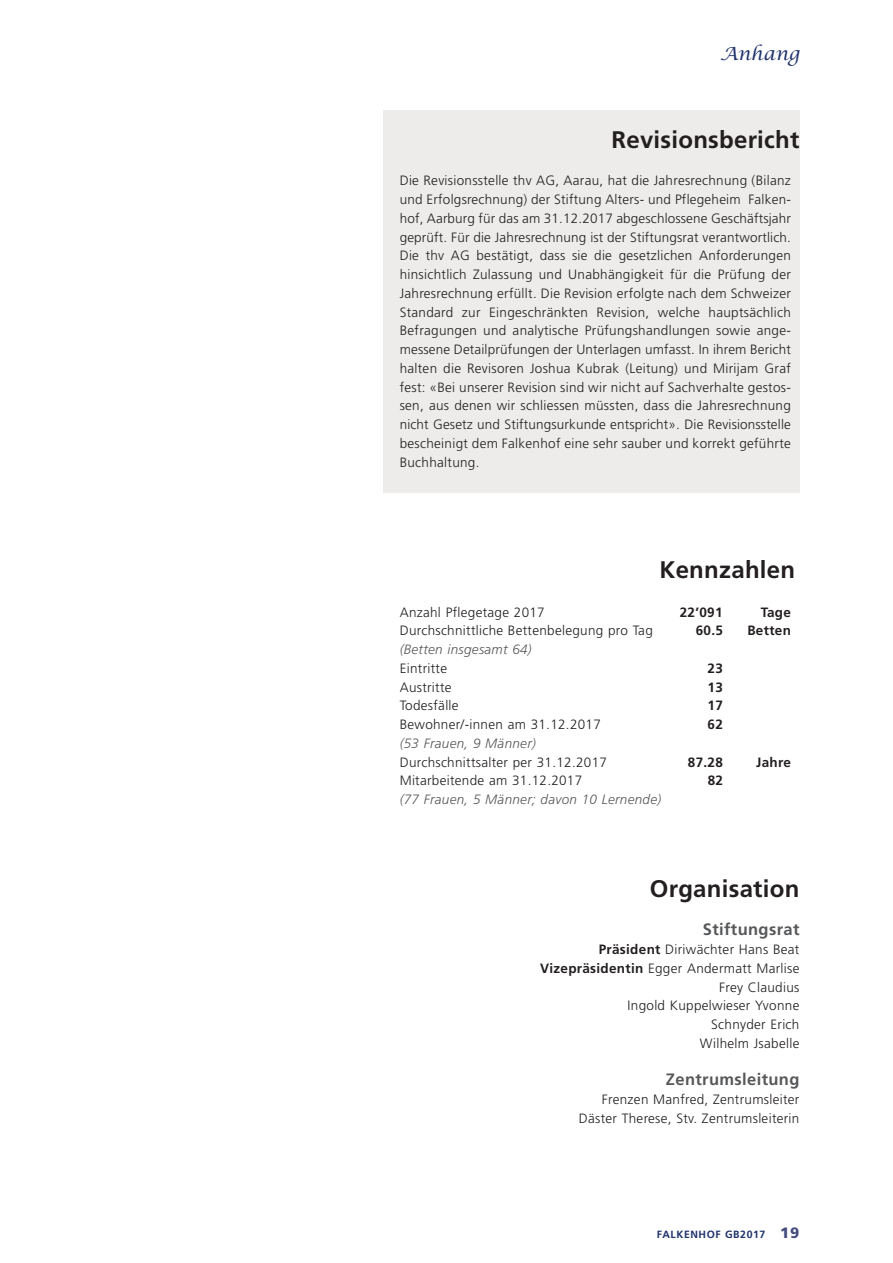
<style>
.page{position:relative;width:893px;height:1263px;background:#fff}
.page>*{position:absolute;margin:0;border:0;box-sizing:border-box;transform-origin:0 0}
.t1{font:700 24px "Frutiger";letter-spacing:.01em;color:#231f20}
.t2{font:italic 18px "Lucida Calligraphy";letter-spacing:.015em;color:#1f326b}
.t3{font:700 16.5px "Frutiger";letter-spacing:.02em;color:#57585a}
.t4{font:300 13.5px/18.8px "Frutiger";letter-spacing:.02em;color:#231f20;text-align:right}
.t5{font:italic 300 13.5px "Frutiger";letter-spacing:.02em;color:#57585a}
.t6{font:700 13.5px "Frutiger";letter-spacing:.02em;color:#231f20}
.t7{font:700 10.5px "Frutiger";letter-spacing:.055em;color:#1f326b}
.s1{font-weight:700}
.s2{font-weight:900;font-size:15px;color:#454d7d}
</style>
<div class="page">
<div style="left:383px;top:111px;width:416px;height:382px;background:#edecea"></div>
<h2 class="t2" style="left:720px;top:41px;width:81px">Anhang</h2>
<h1 class="t1" style="left:611px;top:130px;width:189px">Revisionsbericht</h1>
<p class="t4" style="left:400px;top:172px;width:393px;text-align:justify">Die Revisionsstelle thv AG, Aarau, hat die Jahresrechnung (Bilanz und Erfolgsrechnung) der Stiftung Alters- und Pflegeheim Falken&shy;hof, Aarburg für das am 31.12.2017 abgeschlossene Geschäftsjahr geprüft. Für die Jahresrechnung ist der Stiftungsrat verantwortlich.<br>Die thv AG bestätigt, dass sie die gesetzlichen Anforderungen hinsichtlich Zulassung und Unabhängigkeit für die Prüfung der Jahresrechnung erfüllt. Die Revision erfolgte nach dem Schweizer Standard zur Eingeschränkten Revision, welche hauptsächlich Befragungen und analytische Prüfungshandlungen sowie ange&shy;messene Detailprüfungen der Unterlagen umfasst. In ihrem Bericht halten die Revisoren Joshua Kubrak (Leitung) und Mirijam Graf fest: «Bei unserer Revision sind wir nicht auf Sachverhalte gestos&shy;sen, aus denen wir schliessen müssten, dass die Jahresrechnung nicht Gesetz und Stiftungsurkunde entspricht». Die Revisionsstelle bescheinigt dem Falkenhof eine sehr sauber und korrekt geführte Buchhaltung.</p>
<h1 class="t1" style="left:659px;top:560px;width:137px">Kennzahlen</h1>
<p class="t4" style="left:400px;top:603px;width:147px">Anzahl Pflegetage 2017</p>
<p class="t6" style="left:680px;top:606px;width:44px">22’091</p>
<p class="t6" style="left:761px;top:606px;width:32px">Tage</p>
<p class="t4" style="left:400px;top:622px;width:255px">Durchschnittliche Bettenbelegung pro Tag</p>
<p class="t6" style="left:696px;top:625px;width:29px">60.5</p>
<p class="t6" style="left:747px;top:625px;width:45px">Betten</p>
<p class="t5" style="left:400px;top:644px;width:134px">(Betten insgesamt 64)</p>
<p class="t4" style="left:400px;top:660px;width:49px">Eintritte</p>
<p class="t6" style="left:708px;top:663px;width:17px">23</p>
<p class="t4" style="left:400px;top:678px;width:53px">Austritte</p>
<p class="t6" style="left:708px;top:681px;width:17px">13</p>
<p class="t4" style="left:400px;top:697px;width:60px">Todesfälle</p>
<p class="t6" style="left:708px;top:700px;width:17px">17</p>
<p class="t4" style="left:400px;top:716px;width:203px">Bewohner/-innen am 31.12.2017</p>
<p class="t6" style="left:708px;top:719px;width:17px">62</p>
<p class="t5" style="left:400px;top:738px;width:138px">(53 Frauen, 9 Männer)</p>
<p class="t4" style="left:400px;top:753px;width:209px">Durchschnittsalter per 31.12.2017</p>
<p class="t6" style="left:688px;top:756px;width:36px">87.28</p>
<p class="t6" style="left:756px;top:756px;width:36px">Jahre</p>
<p class="t4" style="left:400px;top:772px;width:184px">Mitarbeitende am 31.12.2017</p>
<p class="t6" style="left:708px;top:775px;width:17px">82</p>
<p class="t5" style="left:400px;top:794px;width:263px">(77 Frauen, 5 Männer; davon 10 Lernende)</p>
<h1 class="t1" style="left:650px;top:879px;width:151px">Organisation</h1>
<p class="t3" style="left:703px;top:923px;width:98px">Stiftungsrat</p>
<p class="t4" style="left:540px;top:941px;width:261px"><span class="s1">Präsident</span> Diriwächter Hans Beat<br><span class="s1">Vizepräsidentin</span> Egger Andermatt Marlise<br>Frey Claudius<br>Ingold Kuppelwieser Yvonne<br>Schnyder Erich<br>Wilhelm Jsabelle</p>
<p class="t3" style="left:666px;top:1073px;width:135px">Zentrumsleitung</p>
<p class="t4" style="left:579px;top:1091px;width:222px">Frenzen Manfred, Zentrumsleiter<br>Däster Therese, Stv. Zentrumsleiterin</p>
<p class="t7" style="left:657px;top:1230px;width:144px">FALKENHOF GB2017 <span class="s2">19</span></p>
</div>
